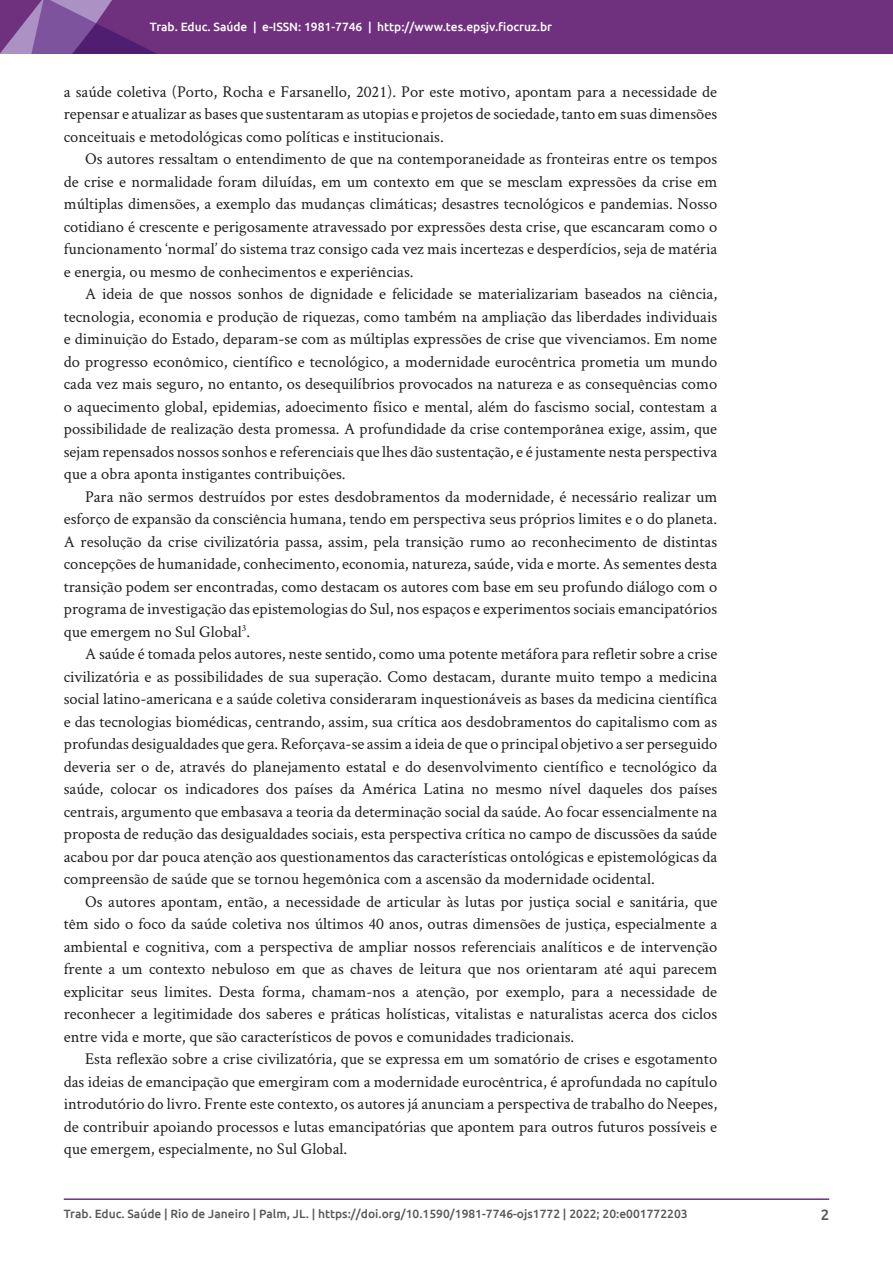
<style>
.page{position:relative;width:893px;height:1263px;background:#fff}
.page>*{position:absolute;margin:0;border:0;box-sizing:border-box;transform-origin:0 0}
.texto-comum{font:16.5px/22.5px "Crimson Text";color:#231f20;text-align:justify}
.t1{font:500 15px "Ubuntu";color:#57585a}
.t2{font:500 12px "Ubuntu";color:#57585a}
.t3{font:500 12px "Ubuntu";color:#fff}
</style>
<div class="page">
<hr style="left:64px;top:1198px;width:765px;height:2px;background:#693486">
<img style="left:0;top:0;width:893px;height:53px">
<p class="t3" style="left:150px;top:19px;width:404px">Trab. Educ. Saúde | e-ISSN: 1981-7746 | http://www.tes.epsjv.fiocruz.br</p>
<p class="texto-comum" style="left:64px;top:79px;width:655px">a saúde coletiva (Porto, Rocha e Farsanello, 2021). Por este motivo, apontam para a necessidade de repensar e atualizar as bases que sustentaram as utopias e projetos de sociedade, tanto em suas dimensões conceituais e metodológicas como políticas e institucionais.</p>
<p class="texto-comum" style="left:64px;top:147px;width:655px;text-indent:21px">Os autores ressaltam o entendimento de que na contemporaneidade as fronteiras entre os tempos de crise e normalidade foram diluídas, em um contexto em que se mesclam expressões da crise em múltiplas dimensões, a exemplo das mudanças climáticas; desastres tecnológicos e pandemias. Nosso cotidiano é crescente e perigosamente atravessado por expressões desta crise, que escancaram como o funcionamento ‘normal’ do sistema traz consigo cada vez mais incertezas e desperdícios, seja de matéria e energia, ou mesmo de conhecimentos e experiências.</p>
<p class="texto-comum" style="left:64px;top:282px;width:655px;text-indent:21px">A ideia de que nossos sonhos de dignidade e felicidade se materializariam baseados na ciência, tecnologia, economia e produção de riquezas, como também na ampliação das liberdades individuais e diminuição do Estado, deparam-se com as múltiplas expressões de crise que vivenciamos. Em nome do progresso econômico, científico e tecnológico, a modernidade eurocêntrica prometia um mundo cada vez mais seguro, no entanto, os desequilíbrios provocados na natureza e as consequências como o aquecimento global, epidemias, adoecimento físico e mental, além do fascismo social, contestam a possibilidade de realização desta promessa. A profundidade da crise contemporânea exige, assim, que sejam repensados nossos sonhos e referenciais que lhes dão sustentação, e é justamente nesta perspectiva que a obra aponta instigantes contribuições.</p>
<p class="texto-comum" style="left:64px;top:484px;width:655px;text-indent:21px">Para não sermos destruídos por estes desdobramentos da modernidade, é necessário realizar um esforço de expansão da consciência humana, tendo em perspectiva seus próprios limites e o do planeta.<br>A resolução da crise civilizatória passa, assim, pela transição rumo ao reconhecimento de distintas concepções de humanidade, conhecimento, economia, natureza, saúde, vida e morte. As sementes desta transição podem ser encontradas, como destacam os autores com base em seu profundo diálogo com o programa de investigação das epistemologias do Sul, nos espaços e experimentos sociais emancipatórios que emergem no Sul Global<sup>3</sup>.</p>
<p class="texto-comum" style="left:64px;top:642px;width:655px;text-indent:21px">A saúde é tomada pelos autores, neste sentido, como uma potente metáfora para refletir sobre a crise civilizatória e as possibilidades de sua superação. Como destacam, durante muito tempo a medicina social latino-americana e a saúde coletiva consideraram inquestionáveis as bases da medicina científica e das tecnologias biomédicas, centrando, assim, sua crítica aos desdobramentos do capitalismo com as profundas desigualdades que gera. Reforçava-se assim a ideia de que o principal objetivo a ser perseguido deveria ser o de, através do planejamento estatal e do desenvolvimento científico e tecnológico da saúde, colocar os indicadores dos países da América Latina no mesmo nível daqueles dos países centrais, argumento que embasava a teoria da determinação social da saúde. Ao focar essencialmente na proposta de redução das desigualdades sociais, esta perspectiva crítica no campo de discussões da saúde acabou por dar pouca atenção aos questionamentos das características ontológicas e epistemológicas da compreensão de saúde que se tornou hegemônica com a ascensão da modernidade ocidental.</p>
<p class="texto-comum" style="left:64px;top:889px;width:655px;text-indent:21px">Os autores apontam, então, a necessidade de articular às lutas por justiça social e sanitária, que têm sido o foco da saúde coletiva nos últimos 40 anos, outras dimensões de justiça, especialmente a ambiental e cognitiva, com a perspectiva de ampliar nossos referenciais analíticos e de intervenção frente a um contexto nebuloso em que as chaves de leitura que nos orientaram até aqui parecem explicitar seus limites. Desta forma, chamam-nos a atenção, por exemplo, para a necessidade de reconhecer a legitimidade dos saberes e práticas holísticas, vitalistas e naturalistas acerca dos ciclos entre vida e morte, que são característicos de povos e comunidades tradicionais.</p>
<p class="texto-comum" style="left:64px;top:1047px;width:655px;text-indent:21px">Esta reflexão sobre a crise civilizatória, que se expressa em um somatório de crises e esgotamento das ideias de emancipação que emergiram com a modernidade eurocêntrica, é aprofundada no capítulo introdutório do livro. Frente este contexto, os autores já anunciam a perspectiva de trabalho do Neepes, de contribuir apoiando processos e lutas emancipatórias que apontem para outros futuros possíveis e que emergem, especialmente, no Sul Global.</p>
<p class="t2" style="left:64px;top:1206px;width:625px">Trab. Educ. Saúde | Rio de Janeiro | Palm, JL. | https://doi.org/10.1590/1981-7746-ojs1772 | 2022; 20:e001772203</p>
<p class="t1" style="left:821px;top:1205px;width:10px">2</p>
</div>
